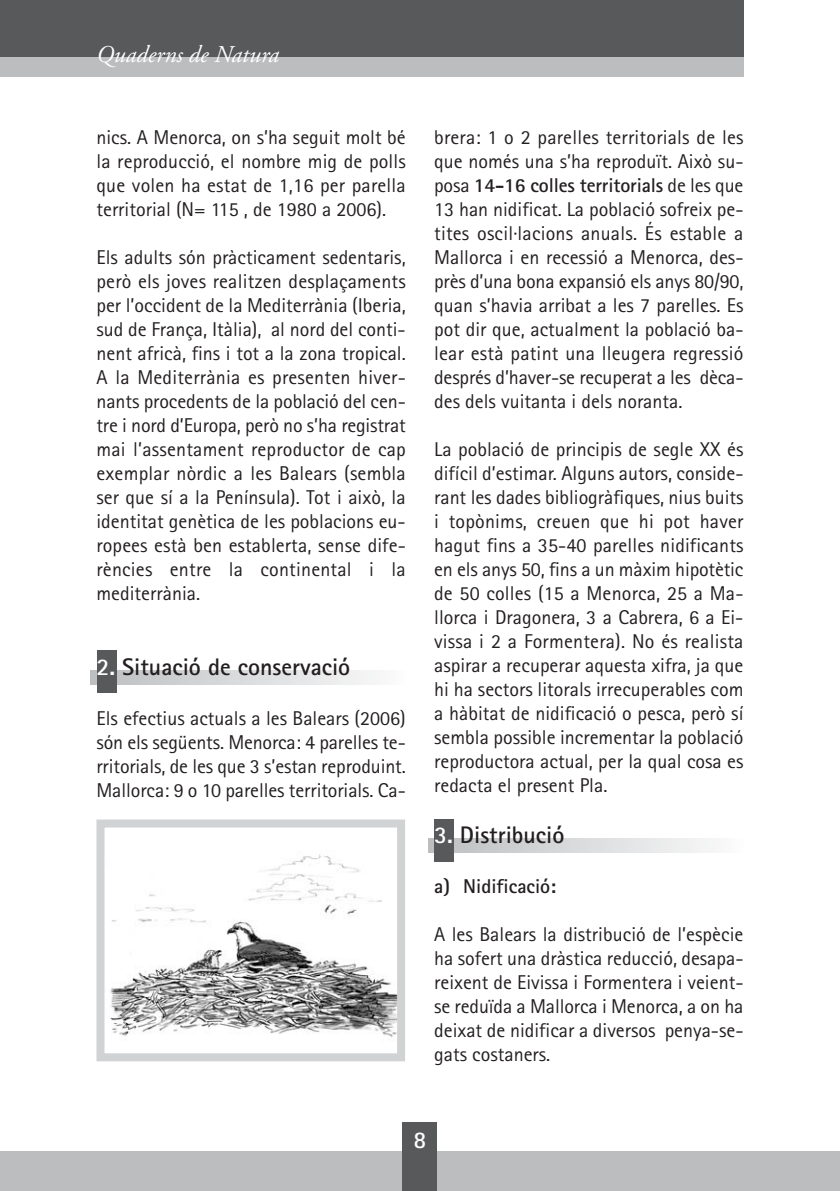
<style>
.page{position:relative;width:840px;height:1191px;background:#fff}
.page>*{position:absolute;margin:0;border:0;box-sizing:border-box;transform-origin:0 0}
.t1{font:700 24px "Rotis Sans Serif";color:#231f20}
.t2{font:italic 24px "Adobe Garamond Pro";color:#fff}
.t3{font:700 24px "Rotis Sans Serif";color:#fff}
.t4{font:20px/24px "Rotis Sans Serif";color:#231f20;text-align:justify}
.t5{font:700 20px "Rotis Sans Serif";color:#231f20}
.s1{color:#fff}
.s2{font-weight:700}
</style>
<div class="page">
<div style="left:434px;top:819px;width:20px;height:42px;background:#58595b"></div>
<div style="left:0;top:54px;width:743px;height:23px;background:#bbbdbf"></div>
<div style="left:0;top:0;width:743px;height:57px;background:#58595b"></div>
<div style="left:0;top:1151px;width:839px;height:40px;background:#bbbdbf"></div>
<div style="left:403px;top:1123px;width:34px;height:68px;background:#58595b"></div>
<img style="left:91px;top:670px;width:282px;height:14px">
<div style="left:97px;top:650px;width:19px;height:43px;background:#58595b"></div>
<img style="left:110px;top:854px;width:286px;height:184px">
<div style="left:96px;top:819px;width:309px;height:242px;border:8px solid #d1d2d4"></div>
<p class="t2" style="left:96px;top:40px;width:184px">Quaderns de Natura</p>
<p class="t4" style="left:96px;top:127px;width:310px">nics. A Menorca, on s’ha seguit molt bé la reproducció, el nombre mig de polls que volen ha estat de 1,16 per parella territorial (N= 115 , de 1980 a 2006).</p>
<p class="t4" style="left:96px;top:247px;width:311px">Els adults són pràcticament sedentaris, però els joves realitzen desplaçaments per l’occident de la Mediterrània (Iberia, sud de França, Itàlia), al nord del conti&shy;nent africà, fins i tot a la zona tropical.<br>A la Mediterrània es presenten hiver&shy;nants procedents de la població del cen&shy;tre i nord d’Europa, però no s’ha registrat mai l’assentament reproductor de cap exemplar nòrdic a les Balears (sembla ser que sí a la Península). Tot i això, la identitat genètica de les poblacions eu&shy;ropees està ben establerta, sense dife&shy;rències entre la continental i la mediterrània.</p>
<p class="t1" style="left:96px;top:658px;width:255px"><span class="s1">2.</span> Situació de conservació</p>
<p class="t4" style="left:96px;top:708px;width:311px">Els efectius actuals a les Balears (2006) són els següents. Menorca: 4 parelles te&shy;rritorials, de les que 3 s’estan reproduint.<br>Mallorca: 9 o 10 parelles territorials. Ca-</p>
<p class="t4" style="left:434px;top:127px;width:311px">brera: 1 o 2 parelles territorials de les que només una s’ha reproduït. Això su&shy;posa <span class="s2">14-16 colles territorials</span> de les que 13 han nidificat. La població sofreix pe&shy;tites oscil·lacions anuals. És estable a Mallorca i en recessió a Menorca, des&shy;près d’una bona expansió els anys 80/90, quan s’havia arribat a les 7 parelles. Es pot dir que, actualment la població ba&shy;lear està patint una lleugera regressió després d’haver-se recuperat a les dèca&shy;des dels vuitanta i dels noranta.</p>
<p class="t4" style="left:434px;top:439px;width:311px">La població de principis de segle XX és difícil d’estimar. Alguns autors, conside&shy;rant les dades bibliogràfiques, nius buits i topònims, creuen que hi pot haver hagut fins a 35-40 parelles nidificants en els anys 50, fins a un màxim hipotètic de 50 colles (15 a Menorca, 25 a Ma&shy;llorca i Dragonera, 3 a Cabrera, 6 a Ei&shy;vissa i 2 a Formentera). No és realista aspirar a recuperar aquesta xifra, ja que hi ha sectors litorals irrecuperables com a hàbitat de nidificació o pesca, però sí sembla possible incrementar la població reproductora actual, per la qual cosa es redacta el present Pla.</p>
<p class="t1" style="left:434px;top:826px;width:132px"><span class="s1">3.</span> Distribució</p>
<p class="t5" style="left:434px;top:879px;width:123px">a) Nidificació:</p>
<p class="t4" style="left:434px;top:924px;width:311px">A les Balears la distribució de l’espècie ha sofert una dràstica reducció, desapa&shy;reixent de Eivissa i Formentera i veient&shy;se reduïda a Mallorca i Menorca, a on ha deixat de nidificar a diversos penya-se&shy;gats costaners.</p>
<p class="t3" style="left:413px;top:1131px;width:14px">8</p>
</div>
